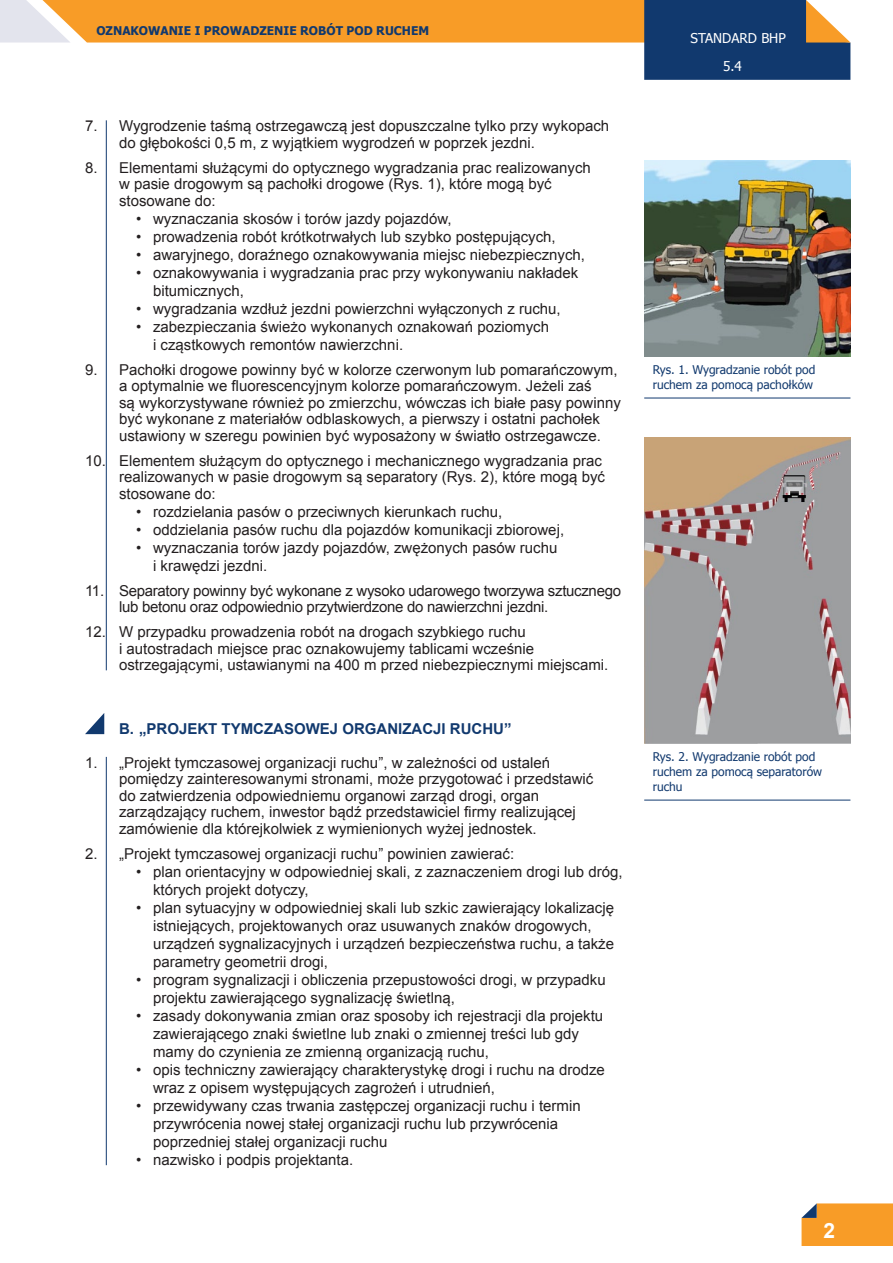
<style>
.page{position:relative;width:893px;height:1263px;background:#fff}
.page>*{position:absolute;margin:0;border:0;box-sizing:border-box;transform-origin:0 0}
.tekst{font:700 21px "Arial";color:#fff}
.Tekst_kropki{font:15px/18px "Arial";color:#231f20}
.Tekst_numerowany{font:15px/16.5px "Arial";color:#231f20}
.Tekst_numerowany-2{font:15px/16.5px "Arial";letter-spacing:-.02em;color:#231f20}
.Tytulik{font:700 15px "Arial";color:#11396e}
.t1{font:13.5px "Tahoma";color:#fff}
.podpis_zdjęcia{font:12px/15px "Tahoma";color:#11396e}
.t2{font:700 12px "Tahoma";color:#11396e}
</style>
<div class="page">
<svg style="left:801px;top:1203px;width:92px;height:43px;background:#f19d32"></svg>
<svg style="left:0;top:0;width:850px;height:80px"></svg>
<hr style="left:106px;top:120px;width:1px;height:550px;background:#11396e">
<hr style="left:106px;top:757px;width:1px;height:408px;background:#11396e">
<svg style="left:85px;top:713px;width:19px;height:21px"></svg>
<hr style="left:644px;top:398px;width:206px;height:1px;background:#11396e">
<img style="left:644px;top:161px;width:206px;height:195px">
<img style="left:644px;top:437px;width:206px;height:306px">
<hr style="left:644px;top:800px;width:206px;height:1px;background:#11396e">
<p class="t2" style="left:96px;top:23px;width:334px">OZNAKOWANIE I PROWADZENIE ROBÓT POD RUCHEM</p>
<p class="Tekst_numerowany" style="left:119px;top:118px;width:492px;text-indent:-34px">7. Wygrodzenie taśmą ostrzegawczą jest dopuszczalne tylko przy wykopach do głębokości 0,5 m, z wyjątkiem wygrodzeń w poprzek jezdni.</p>
<p class="Tekst_numerowany" style="left:119px;top:159px;width:473px;text-indent:-34px">8. Elementami służącymi do optycznego wygradzania prac realizowanych w pasie drogowym są pachołki drogowe (Rys. 1), które mogą być stosowane do:</p>
<p class="Tekst_kropki" style="left:136px;top:210px;width:317px">• wyznaczania skosów i torów jazdy pojazdów,</p>
<p class="Tekst_kropki" style="left:136px;top:228px;width:421px">• prowadzenia robót krótkotrwałych lub szybko postępujących,</p>
<p class="Tekst_kropki" style="left:136px;top:246px;width:450px">• awaryjnego, doraźnego oznakowywania miejsc niebezpiecznych,</p>
<p class="Tekst_kropki" style="left:153px;top:264px;width:427px;text-indent:-17px">• oznakowywania i wygradzania prac przy wykonywaniu nakładek bitumicznych,</p>
<p class="Tekst_kropki" style="left:136px;top:300px;width:426px">• wygradzania wzdłuż jezdni powierzchni wyłączonych z ruchu,</p>
<p class="Tekst_kropki" style="left:153px;top:318px;width:398px;text-indent:-17px">• zabezpieczania świeżo wykonanych oznakowań poziomych i cząstkowych remontów nawierzchni.</p>
<p class="Tekst_numerowany" style="left:119px;top:361px;width:503px;text-indent:-34px">9. Pachołki drogowe powinny być w kolorze czerwonym lub pomarańczowym, a optymalnie we fluorescencyjnym kolorze pomarańczowym. Jeżeli zaś<br>są wykorzystywane również po zmierzchu, wówczas ich białe pasy powinny być wykonane z materiałów odblaskowych, a pierwszy i ostatni pachołek ustawiony w szeregu powinien być wyposażony w światło ostrzegawcze.</p>
<p class="Tekst_numerowany" style="left:119px;top:452px;width:487px;text-indent:-34px">10. Elementem służącym do optycznego i mechanicznego wygradzania prac realizowanych w pasie drogowym są separatory (Rys. 2), które mogą być stosowane do:</p>
<p class="Tekst_kropki" style="left:136px;top:503px;width:368px">• rozdzielania pasów o przeciwnych kierunkach ruchu,</p>
<p class="Tekst_kropki" style="left:136px;top:521px;width:430px">• oddzielania pasów ruchu dla pojazdów komunikacji zbiorowej,</p>
<p class="Tekst_kropki" style="left:153px;top:539px;width:406px;text-indent:-17px">• wyznaczania torów jazdy pojazdów, zwężonych pasów ruchu i krawędzi jezdni.</p>
<p class="Tekst_numerowany-2" style="left:119px;top:582px;width:504px;text-indent:-34px">11. Separatory powinny być wykonane z wysoko udarowego tworzywa sztucznego lub betonu oraz odpowiednio przytwierdzone do nawierzchni jezdni.</p>
<p class="Tekst_numerowany" style="left:119px;top:624px;width:491px;text-indent:-34px">12. W przypadku prowadzenia robót na drogach szybkiego ruchu<br>i autostradach miejsce prac oznakowujemy tablicami wcześnie ostrzegającymi, ustawianymi na 400 m przed niebezpiecznymi miejscami.</p>
<p class="Tytulik" style="left:119px;top:719px;width:394px">B. „PROJEKT TYMCZASOWEJ ORGANIZACJI RUCHU”</p>
<p class="Tekst_numerowany" style="left:119px;top:754px;width:476px;text-indent:-34px">1. „Projekt tymczasowej organizacji ruchu”, w zależności od ustaleń pomiędzy zainteresowanymi stronami, może przygotować i przedstawić do zatwierdzenia odpowiedniemu organowi zarząd drogi, organ zarządzający ruchem, inwestor bądź przedstawiciel firmy realizującej zamówienie dla którejkolwiek z wymienionych wyżej jednostek.</p>
<p class="Tekst_numerowany" style="left:85px;top:845px;width:431px">2. „Projekt tymczasowej organizacji ruchu” powinien zawierać:</p>
<p class="Tekst_kropki" style="left:153px;top:862px;width:471px;text-indent:-17px">• plan orientacyjny w odpowiedniej skali, z zaznaczeniem drogi lub dróg, których projekt dotyczy,</p>
<p class="Tekst_kropki" style="left:153px;top:898px;width:463px;text-indent:-17px">• plan sytuacyjny w odpowiedniej skali lub szkic zawierający lokalizację istniejących, projektowanych oraz usuwanych znaków drogowych, urządzeń sygnalizacyjnych i urządzeń bezpieczeństwa ruchu, a także parametry geometrii drogi,</p>
<p class="Tekst_kropki" style="left:153px;top:970px;width:454px;text-indent:-17px">• program sygnalizacji i obliczenia przepustowości drogi, w przypadku projektu zawierającego sygnalizację świetlną,</p>
<p class="Tekst_kropki" style="left:153px;top:1006px;width:452px;text-indent:-17px">• zasady dokonywania zmian oraz sposoby ich rejestracji dla projektu zawierającego znaki świetlne lub znaki o zmiennej treści lub gdy mamy do czynienia ze zmienną organizacją ruchu,</p>
<p class="Tekst_kropki" style="left:153px;top:1060px;width:453px;text-indent:-17px">• opis techniczny zawierający charakterystykę drogi i ruchu na drodze wraz z opisem występujących zagrożeń i utrudnień,</p>
<p class="Tekst_kropki" style="left:153px;top:1096px;width:429px;text-indent:-17px">• przewidywany czas trwania zastępczej organizacji ruchu i termin przywrócenia nowej stałej organizacji ruchu lub przywrócenia poprzedniej stałej organizacji ruchu</p>
<p class="Tekst_kropki" style="left:136px;top:1150px;width:219px">• nazwisko i podpis projektanta.</p>
<p class="t1" style="left:691px;top:29px;width:97px">STANDARD BHP</p>
<p class="t1" style="left:723px;top:57px;width:20px">5.4</p>
<p class="podpis_zdjęcia" style="left:653px;top:362px;width:164px">Rys. 1. Wygradzanie robót pod ruchem za pomocą pachołków</p>
<p class="podpis_zdjęcia" style="left:653px;top:749px;width:171px">Rys. 2. Wygradzanie robót pod ruchem za pomocą separatorów ruchu</p>
<p class="tekst" style="left:823px;top:1217px;width:13px">2</p>
</div>
